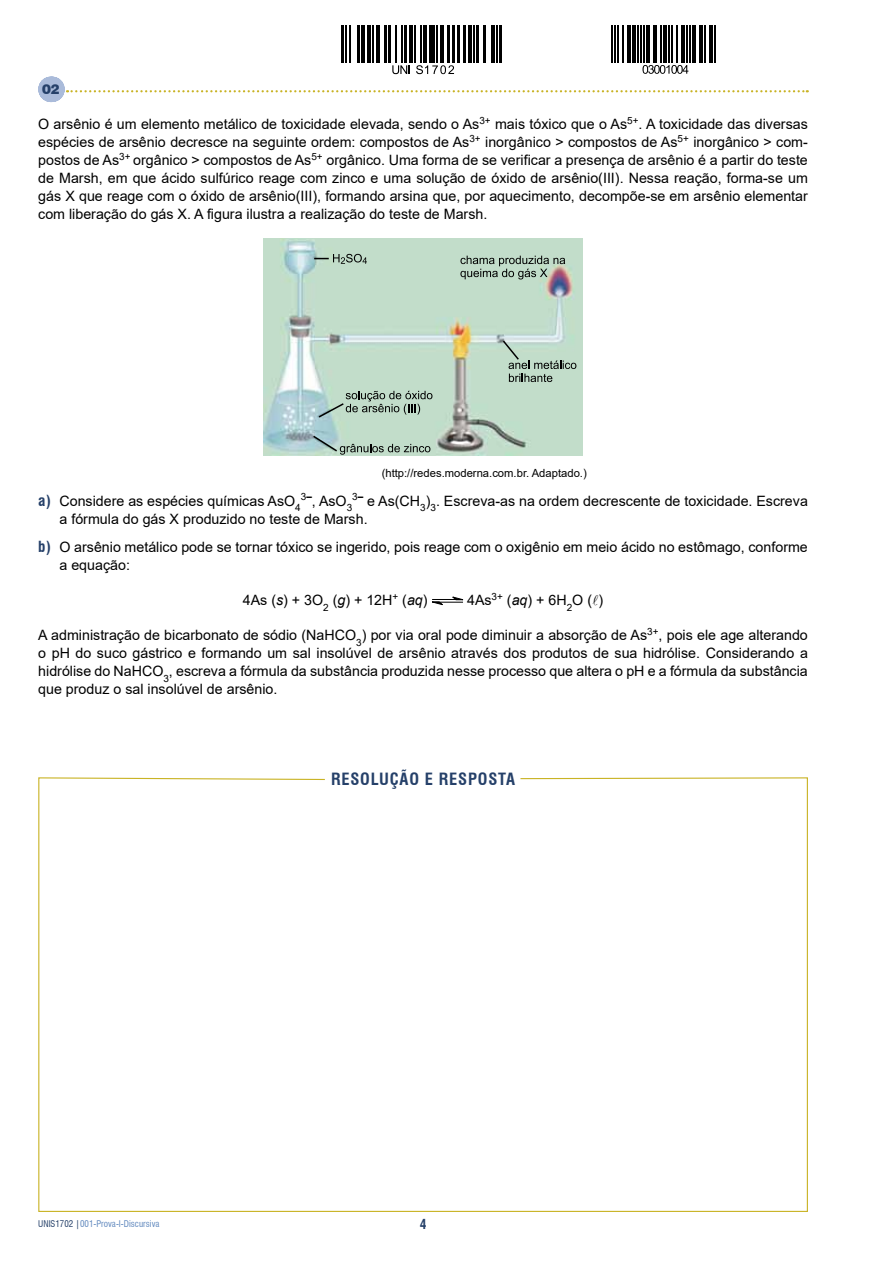
<style>
.page{position:relative;width:893px;height:1263px;background:#fff}
.page>*{position:absolute;margin:0;border:0;box-sizing:border-box;transform-origin:0 0}
.t1{font:700 condensed 16.5px "Swiss 721 BT";letter-spacing:.05em;color:#254069}
.t2{font:14.25px/18px "Arial";color:#000;text-align:justify}
.t3{font:900 13.5px "Swiss 721 BT";color:#254069}
.t4{font:700 condensed 13.5px "Swiss 721 BT";color:#254069}
.t5{font:11.25px "Arial";color:#000}
.t6{font:condensed 9px "Swiss 721 BT";color:#6189be}
.s1{font-family:"Swiss 721 BT";font-weight:700;font-stretch:condensed;font-size:15px;color:#254069}
.s2{font-style:italic}
.s3{font-family:"MT Extra";font-size:15px}
.s4{color:#254069}
</style>
<div class="page">
<hr style="left:341px;top:25px;width:3px;height:38px;background:#000">
<hr style="left:345px;top:25px;width:1px;height:38px;background:#000">
<hr style="left:350px;top:25px;width:1px;height:38px;background:#000">
<hr style="left:357px;top:25px;width:2px;height:38px;background:#000">
<hr style="left:361px;top:25px;width:4px;height:38px;background:#000">
<hr style="left:367px;top:25px;width:4px;height:38px;background:#000">
<hr style="left:373px;top:25px;width:1px;height:38px;background:#000">
<svg style="left:376px;top:25px;width:3px;height:38px"></svg>
<hr style="left:384px;top:25px;width:3px;height:38px;background:#000">
<hr style="left:388px;top:25px;width:3px;height:38px;background:#000">
<hr style="left:396px;top:25px;width:1px;height:38px;background:#000">
<hr style="left:401px;top:25px;width:1px;height:38px;background:#000">
<hr style="left:404px;top:25px;width:3px;height:38px;background:#000">
<hr style="left:409px;top:25px;width:4px;height:38px;background:#000">
<hr style="left:414px;top:25px;width:1px;height:38px;background:#000">
<hr style="left:420px;top:25px;width:1px;height:38px;background:#000">
<hr style="left:423px;top:25px;width:4px;height:38px;background:#000">
<div style="left:429px;top:25px;width:5px;height:38px;background:#000"></div>
<hr style="left:436px;top:25px;width:1px;height:38px;background:#000">
<hr style="left:440px;top:25px;width:4px;height:38px;background:#000">
<hr style="left:447px;top:25px;width:3px;height:38px;background:#000">
<hr style="left:452px;top:25px;width:2px;height:38px;background:#000">
<hr style="left:458px;top:25px;width:2px;height:38px;background:#000">
<hr style="left:463px;top:25px;width:3px;height:38px;background:#000">
<hr style="left:468px;top:25px;width:4px;height:38px;background:#000">
<hr style="left:473px;top:25px;width:1px;height:38px;background:#000">
<hr style="left:476px;top:25px;width:3px;height:38px;background:#000">
<hr style="left:483px;top:25px;width:3px;height:38px;background:#000">
<hr style="left:491px;top:25px;width:4px;height:38px;background:#000">
<hr style="left:496px;top:25px;width:1px;height:38px;background:#000">
<hr style="left:499px;top:25px;width:3px;height:38px;background:#000">
<svg style="left:392px;top:65px;width:18px;height:9px"></svg>
<svg style="left:416px;top:65px;width:38px;height:9px"></svg>
<svg style="left:38px;top:777px;width:770px;height:435px"></svg>
<hr style="left:611px;top:25px;width:2px;height:38px;background:#000">
<hr style="left:614px;top:25px;width:1px;height:38px;background:#000">
<hr style="left:617px;top:25px;width:1px;height:38px;background:#000">
<hr style="left:622px;top:25px;width:1px;height:38px;background:#000">
<hr style="left:627px;top:25px;width:4px;height:38px;background:#000">
<hr style="left:632px;top:25px;width:4px;height:38px;background:#000">
<hr style="left:637px;top:25px;width:1px;height:38px;background:#000">
<hr style="left:640px;top:25px;width:1px;height:38px;background:#000">
<hr style="left:643px;top:25px;width:1px;height:38px;background:#000">
<hr style="left:646px;top:25px;width:3px;height:38px;background:#000">
<hr style="left:653px;top:25px;width:3px;height:38px;background:#000">
<hr style="left:660px;top:25px;width:2px;height:38px;background:#000">
<hr style="left:663px;top:25px;width:3px;height:38px;background:#000">
<hr style="left:668px;top:25px;width:1px;height:38px;background:#000">
<hr style="left:671px;top:25px;width:1px;height:38px;background:#000">
<hr style="left:676px;top:25px;width:1px;height:38px;background:#000">
<hr style="left:681px;top:25px;width:4px;height:38px;background:#000">
<hr style="left:686px;top:25px;width:1px;height:38px;background:#000">
<hr style="left:689px;top:25px;width:1px;height:38px;background:#000">
<hr style="left:692px;top:25px;width:3px;height:38px;background:#000">
<hr style="left:699px;top:25px;width:4px;height:38px;background:#000">
<hr style="left:704px;top:25px;width:1px;height:38px;background:#000">
<hr style="left:709px;top:25px;width:4px;height:38px;background:#000">
<hr style="left:714px;top:25px;width:1px;height:38px;background:#000">
<svg style="left:642px;top:65px;width:46px;height:9px"></svg>
<svg style="left:51px;top:77px;width:1px;height:25px"></svg>
<svg style="left:67px;top:90px;width:741px;height:2px"></svg>
<img style="left:264px;top:238px;width:319px;height:217px">
<svg style="left:311px;top:254px;width:265px;height:201px;background:#b9d1c0"></svg>
<svg style="left:432px;top:596px;width:31px;height:9px"></svg>
<p class="t3" style="left:42px;top:81px;width:19px">02</p>
<p class="t2" style="left:38px;top:115px;width:771px">O arsênio é um elemento metálico de toxicidade elevada, sendo o As<sup>3+</sup> mais tóxico que o As<sup>5+</sup>. A toxicidade das diversas espécies de arsênio decresce na seguinte ordem: compostos de As<sup>3+</sup> inorgânico &gt; compostos de As<sup>5+</sup> inorgânico &gt; com&shy;postos de As<sup>3+</sup> orgânico &gt; compostos de As<sup>5+</sup> orgânico. Uma forma de se verificar a presença de arsênio é a partir do teste de Marsh, em que ácido sulfúrico reage com zinco e uma solução de óxido de arsênio(III). Nessa reação, forma-se um gás X que reage com o óxido de arsênio(III), formando arsina que, por aquecimento, decompõe-se em arsênio elementar com liberação do gás X. A figura ilustra a realização do teste de Marsh.</p>
<p class="t5" style="left:382px;top:465px;width:207px">(http://redes.moderna.com.br. Adaptado.)</p>
<p class="t2" style="left:60px;top:491px;width:750px;text-indent:-21px"><span class="s1">A)</span> Considere as espécies químicas AsO<sub>4</sub><sup>3</sup><sup>–</sup>, AsO<sub>3</sub><sup>3</sup><sup>–</sup> e As(CH<sub>3</sub>)<sub>3</sub>. Escreva-as na ordem decrescente de toxicidade. Escreva a fórmula do gás X produzido no teste de Marsh.</p>
<p class="t2" style="left:60px;top:538px;width:750px;text-indent:-21px"><span class="s1">B)</span> O arsênio metálico pode se tornar tóxico se ingerido, pois reage com o oxigênio em meio ácido no estômago, conforme a equação:</p>
<p class="t2" style="left:243px;top:591px;width:186px">4As (<span class="s2">s</span>) + 3O<sub>2</sub> (<span class="s2">g</span>) + 12H<sup>+</sup> (<span class="s2">aq</span>)</p>
<p class="t2" style="left:467px;top:591px;width:138px">4As<sup>3+</sup> (<span class="s2">aq</span>) + 6H<sub>2</sub>O (<span class="s3">ℓ</span>)</p>
<p class="t2" style="left:38px;top:626px;width:771px">A administração de bicarbonato de sódio (NaHCO<sub>3</sub>) por via oral pode diminuir a absorção de As<sup>3+</sup>, pois ele age alterando o pH do suco gástrico e formando um sal insolúvel de arsênio através dos produtos de sua hidrólise. Considerando a hidrólise do NaHCO<sub>3</sub>, escreva a fórmula da substância produzida nesse processo que altera o pH e a fórmula da substância que produz o sal insolúvel de arsênio.</p>
<p class="t1" style="left:331px;top:769px;width:119px">RESOLUÇÃO E RESPOST</p>
<p class="t1" style="left:506px;top:769px;width:11px">A</p>
<p class="t6" style="left:38px;top:1218px;width:123px"><span class="s4">unis1702 |</span>001-Prova-I-Discursiva</p>
<p class="t4" style="left:420px;top:1216px;width:8px">4</p>
</div>
